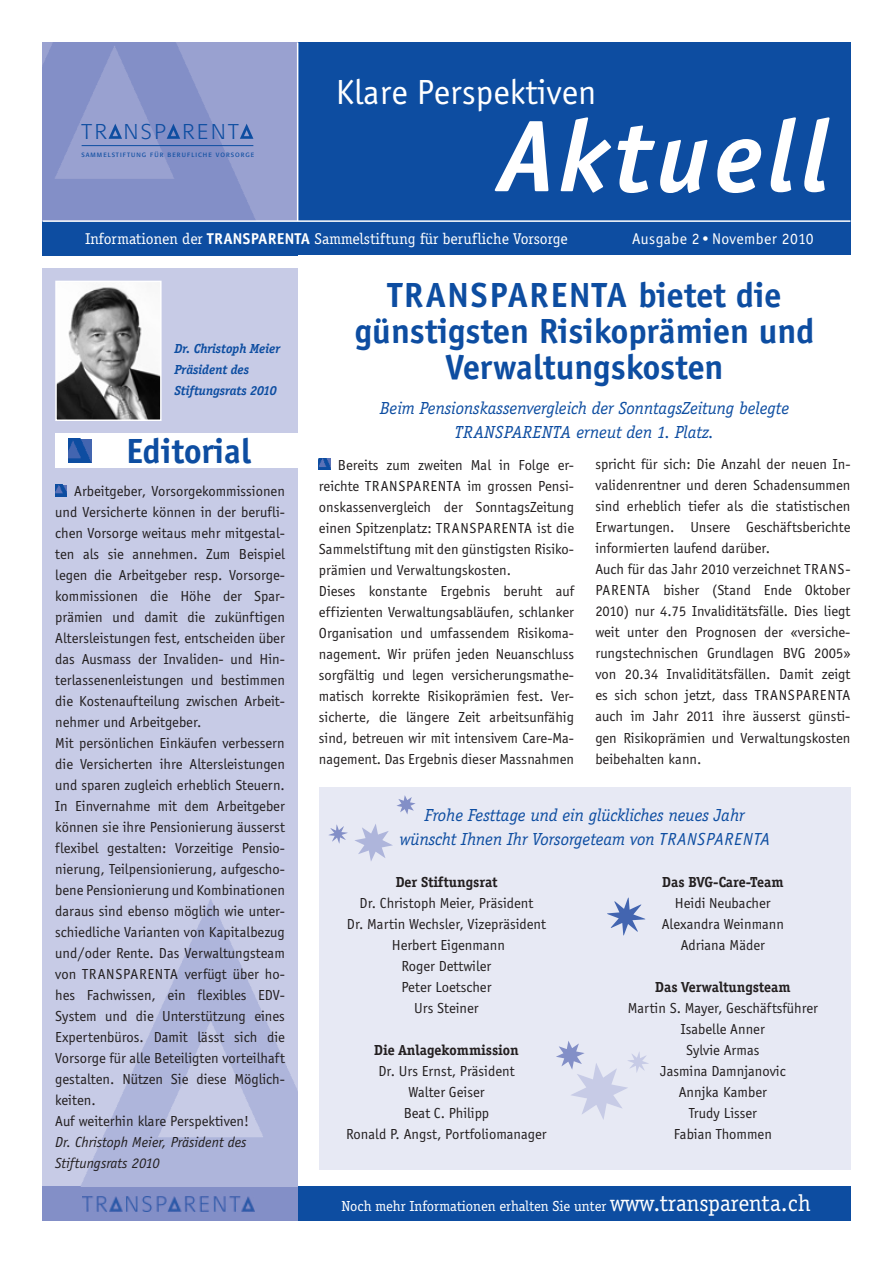
<style>
.page{position:relative;width:893px;height:1263px;background:#fff}
.page>*{position:absolute;margin:0;border:0;box-sizing:border-box;transform-origin:0 0}
.t1{font:italic 700 105px "Officina Sans";letter-spacing:.05em;color:#fff}
.t2{font:700 36px/36px "Officina Sans";color:#0d4da1;text-align:center}
.t3{font:36px "Officina Sans";letter-spacing:.005em;color:#fff}
.t4{font:300 21.15px "Formata";letter-spacing:.125em;color:#0d4da1}
.t5{font:italic 18px/24px "Officina Serif";color:#0d4da1;text-align:center}
.t6{font:16.2px "Officina Serif";color:#fff}
.t7{font:16.2px "Officina Sans";letter-spacing:.025em;color:#fff}
.t8{font:15px/21px "Officina Sans";color:#231f20;text-align:center}
.t9{font:700 15px "Officina Serif";color:#231f20}
.t10{font:15px "Officina Serif";color:#fff}
.t11{font:italic 15px/21px "Officina Sans";color:#231f20}
.t12{font:italic 700 13.5px/21px "Officina Serif";color:#0d4da1}
.t13{font:6.15px "Formata";letter-spacing:.165em;color:#0d4da1}
.s1{font-family:"Officina Sans";font-weight:700}
.s2{font-family:"Officina Sans"}
.s3{font-size:24px}
</style>
<div class="page">
<div style="left:43px;top:268px;width:255px;height:925px;background:#c7cbe6"></div>
<div style="left:319px;top:787px;width:531px;height:382px;background:#e7e9f4"></div>
<div style="left:298px;top:1186px;width:552px;height:34px;background:#0d4da1"></div>
<div style="left:43px;top:1186px;width:255px;height:34px;background:#838fc7"></div>
<img style="left:83px;top:1196px;width:171px;height:15px">
<div style="left:298px;top:43px;width:552px;height:212px;background:#0d4da1"></div>
<svg style="left:43px;top:43px;width:255px;height:212px;background:#8d97cb"></svg>
<div style="left:43px;top:221px;width:255px;height:34px;background:#0d4da1"></div>
<hr style="left:43px;top:220px;width:807px;height:2px;background:#fff">
<hr style="left:297px;top:43px;width:1px;height:178px;background:#fff">
<div style="left:55px;top:434px;width:243px;height:34px;background:#fff"></div>
<img style="left:68px;top:439px;width:24px;height:24px">
<svg style="left:240px;top:124px;width:13px;height:15px"></svg>
<svg style="left:167px;top:124px;width:13px;height:15px"></svg>
<svg style="left:108px;top:124px;width:14px;height:15px"></svg>
<hr style="left:82px;top:145px;width:171px;height:1px;background:#0d4da1">
<svg style="left:556px;top:1041px;width:93px;height:79px"></svg>
<svg style="left:328px;top:824px;width:20px;height:19px"></svg>
<svg style="left:355px;top:824px;width:38px;height:37px"></svg>
<svg style="left:396px;top:795px;width:19px;height:19px"></svg>
<svg style="left:607px;top:897px;width:38px;height:38px"></svg>
<img style="left:58px;top:284px;width:101px;height:134px">
<div style="left:55px;top:281px;width:107px;height:140px;border:2px solid #fff"></div>
<svg style="left:319px;top:458px;width:11px;height:12px"></svg>
<img style="left:81px;top:899px;width:217px;height:287px">
<svg style="left:55px;top:485px;width:12px;height:11px"></svg>
<h2 class="t3" style="left:336px;top:72px;width:262px">Klare Perspektiven</h2>
<h1 class="t1" style="left:499px;top:95px;width:332px">Aktuell</h1>
<p class="t7" style="left:632px;top:229px;width:183px">Ausgabe 2•November 2010</p>
<h3 class="t4" style="left:82px;top:119px;width:159px">TR NSP RENT</h3>
<p class="t13" style="left:81px;top:151px;width:174px">SAMMELSTIFTUNG FÜR BERUFLICHE VORSORGE</p>
<p class="t6" style="left:85px;top:229px;width:484px">Informationen der <span class="s1">TRANSPARENTA</span> Sammelstiftung für berufliche Vorsorge</p>
<p class="t6" style="left:340px;top:229px;width:489px">Informationen der <span class="s1">TRANSPARENTA</span>, Sammelstiftung für berufliche Vorsorge</p>
<p class="t12" style="left:174px;top:338px;width:108px">Dr. Christoph Meier<br>Präsident des<br>Stiftungsrats 2010</p>
<h2 class="t2" style="left:126px;top:432px;width:126px">Editorial</h2>
<p class="t8" style="left:55px;top:481px;width:231px;text-align:left;text-indent:19px">Arbeitgeber, Vorsorgekommissionen und Versicherte können in der berufli&shy;chen Vorsorge weitaus mehr mitgestal&shy;ten als sie annehmen. Zum Beispiel legen die Arbeitgeber resp. Vorsorge&shy;kommissionen die Höhe der Spar&shy;prämien und damit die zukünftigen Altersleistungen fest, entscheiden über das Ausmass der Invaliden- und Hin&shy;terlassenenleistungen und bestimmen die Kostenaufteilung zwischen Arbeit&shy;nehmer und Arbeitgeber.<br>Mit persönlichen Einkäufen verbessern die Versicherten ihre Altersleistungen und sparen zugleich erheblich Steuern.<br>In Einvernahme mit dem Arbeitgeber können sie ihre Pensionierung äusserst flexibel gestalten: Vorzeitige Pensio&shy;nierung, Teilpensionierung, aufgescho&shy;bene Pensionierung und Kombinationen daraus sind ebenso möglich wie unter&shy;schiedliche Varianten von Kapitalbezug und/oder Rente. Das Verwaltungsteam von TRANSPARENTA verfügt über ho&shy;hes Fachwissen, ein flexibles EDV-- System und die Unterstützung eines Expertenbüros. Damit lässt sich die Vorsorge für alle Beteiligten vorteilhaft gestalten. Nützen Sie diese Möglich&shy;keiten.<br>Auf weiterhin klare Perspektiven!</p>
<p class="t11" style="left:55px;top:1132px;width:193px">Dr. Christoph Meier, Präsident des<br>Stiftungsrats 2010</p>
<h2 class="t2" style="left:355px;top:277px;width:461px">TRANSPARENTA bietet die günstigsten Risikoprämien und<br>Verwaltungskosten</h2>
<p class="t5" style="left:380px;top:396px;width:410px">Beim Pensionskassenvergleich der SonntagsZeitung belegte<br>TRANSPARENTA erneut den 1. Platz.</p>
<p class="t8" style="left:319px;top:454px;width:257px;text-align:left;text-indent:19px">Bereits zum zweiten Mal in Folge er&shy;reichte TRANSPARENTA im grossen Pensi&shy;onskassenvergleich der SonntagsZeitung einen Spitzenplatz: TRANSPARENTA ist die Sammelstiftung mit den günstigsten Risiko&shy;prämien und Verwaltungskosten.<br>Dieses konstante Ergebnis beruht auf effizienten Verwaltungsabläufen, schlanker Organisation und umfassendem Risikoma&shy;nagement. Wir prüfen jeden Neuanschluss sorgfältig und legen versicherungsmathe&shy;matisch korrekte Risikoprämien fest. Ver&shy;sicherte, die längere Zeit arbeitsunfähig sind, betreuen wir mit intensivem Care-Ma&shy;nagement. Das Ergebnis dieser Massnahmen</p>
<p class="t8" style="left:595px;top:454px;width:257px;text-align:left">spricht für sich: Die Anzahl der neuen In&shy;validenrentner und deren Schadensummen sind erheblich tiefer als die statistischen Erwartungen. Unsere Geschäftsberichte informierten laufend darüber.<br>Auch für das Jahr 2010 verzeichnet TRANS-PARENTA bisher (Stand Ende Oktober 2010) nur 4.75 Invaliditätsfälle. Dies liegt weit unter den Prognosen der «versiche&shy;rungstechnischen Grundlagen BVG 2005» von 20.34 Invaliditätsfällen. Damit zeigt es sich schon jetzt, dass TRANSPARENTA auch im Jahr 2011 ihre äusserst günsti&shy;gen Risikoprämien und Verwaltungskosten beibehalten kann.</p>
<p class="t5" style="left:400px;top:804px;width:371px">Frohe Festtage und ein glückliches neues Jahr wünscht Ihnen Ihr Vorsorgeteam von <span class="s2">TRANSPARENTA</span></p>
<p class="t9" style="left:396px;top:873px;width:103px">Der Stiftungsrat</p>
<p class="t8" style="left:347px;top:893px;width:201px">Dr. Christoph Meier, Präsident<br>Dr. Martin Wechsler, Vizepräsident<br>Herbert Eigenmann<br>Roger Dettwiler<br>Peter Loetscher<br>Urs Steiner</p>
<p class="t9" style="left:374px;top:1041px;width:146px">Die Anlagekommission</p>
<p class="t8" style="left:346px;top:1061px;width:202px">Dr. Urs Ernst, Präsident<br>Walter Geiser<br>Beat C. Philipp<br>Ronald P. Angst, Portfoliomanager</p>
<p class="t9" style="left:662px;top:873px;width:123px">Das BVG-Care-Team</p>
<p class="t8" style="left:662px;top:893px;width:124px">Heidi Neubacher<br>Alexandra Weinmann<br>Adriana Mäder</p>
<p class="t9" style="left:655px;top:978px;width:137px">Das Verwaltungsteam</p>
<p class="t8" style="left:628px;top:998px;width:192px">Martin S. Mayer, Geschäftsführer<br>Isabelle Anner<br>Sylvie Armas<br>Jasmina Damnjanovic<br>Annjka Kamber<br>Trudy Lisser<br>Fabian Thommen</p>
<p class="t10" style="left:342px;top:1197px;width:470px">Noch mehr Informationen erhalten Sie unter <span class="s3">www.transparenta.ch</span></p>
</div>
